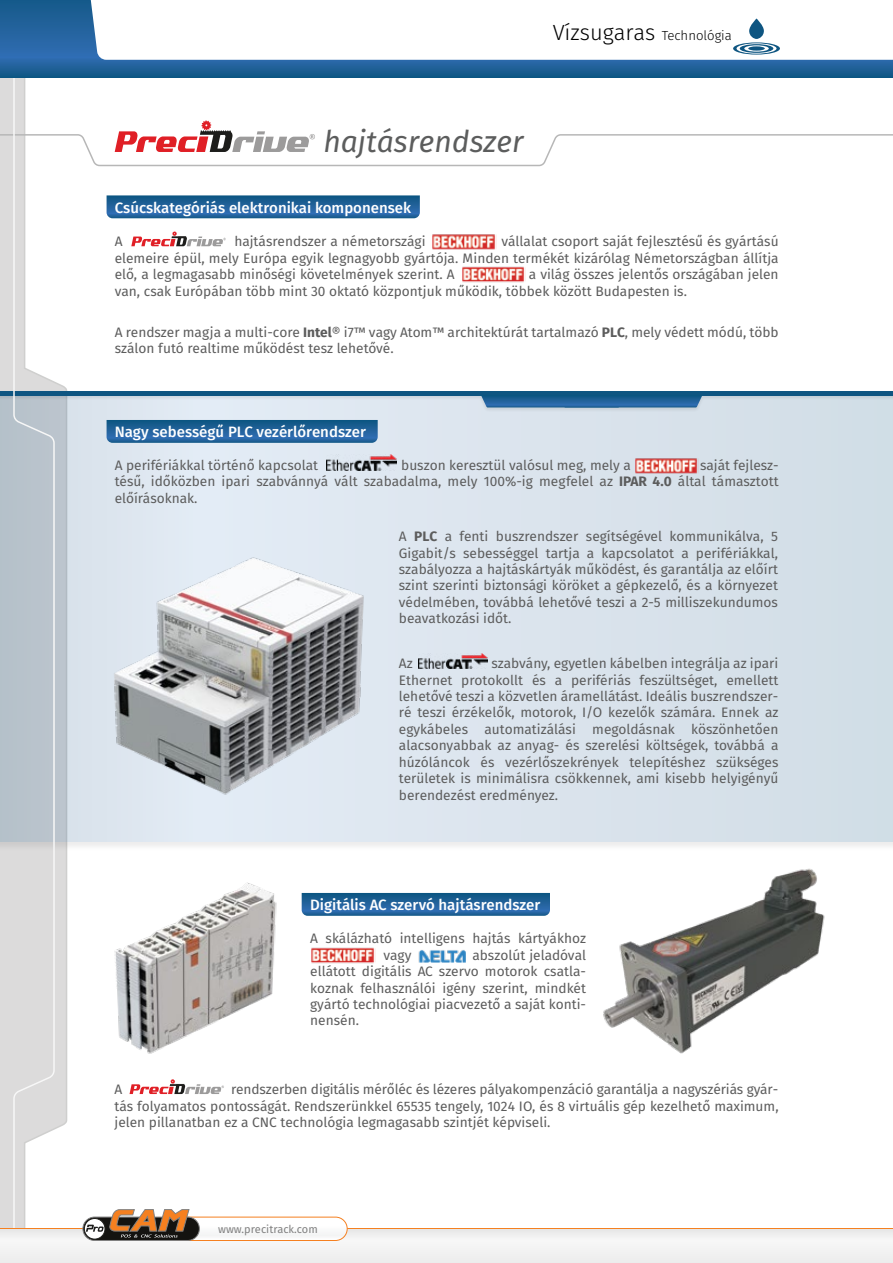
<style>
.page{position:relative;width:893px;height:1263px;background:#fff}
.page>*{position:absolute;margin:0;border:0;box-sizing:border-box;transform-origin:0 0}
.t1{font:italic 30px "Fira Sans";color:#5c5d5d}
.t2{font:500 15px "Fira Sans";color:#fff}
.t3{font:13.65px/16.5px "Fira Sans";color:#5c5c5c;text-align:justify}
.t4{font:300 13.2px "Fira Sans";color:#000}
.t5{font:10.95px "Fira Sans";color:#818181}
.s1{font-size:21.9px}
.s2{font-weight:700}
</style>
<div class="page">
<svg style="left:107px;top:195px;width:313px;height:23px;background:#24649b"></svg>
<svg style="left:0;top:78px;width:68px;height:1150px"></svg>
<div style="left:0;top:393px;width:893px;height:448px;background:#dae3ec"></div>
<img style="left:635px;top:458px;width:64px;height:16px">
<img style="left:462px;top:266px;width:64px;height:17px">
<img style="left:0;top:389px;width:893px;height:25px">
<hr style="left:0;top:391px;width:893px;height:4px;background:#0e5581">
<svg style="left:481px;top:395px;width:221px;height:12px;background:#22639a"></svg>
<svg style="left:13px;top:78px;width:43px;height:1150px"></svg>
<svg style="left:0;top:120px;width:893px;height:47px"></svg>
<svg style="left:131px;top:231px;width:95px;height:15px"></svg>
<svg style="left:130px;top:1079px;width:94px;height:15px"></svg>
<img style="left:432px;top:234px;width:64px;height:16px">
<img style="left:327px;top:455px;width:69px;height:15px">
<img style="left:418px;top:653px;width:70px;height:16px">
<img style="left:311px;top:947px;width:64px;height:17px">
<img style="left:418px;top:950px;width:47px;height:12px">
<img style="left:114px;top:557px;width:250px;height:238px">
<img style="left:114px;top:882px;width:163px;height:172px">
<svg style="left:0;top:0;width:893px;height:78px;background:#1e6097"></svg>
<svg style="left:91px;top:0;width:802px;height:60px"></svg>
<svg style="left:733px;top:19px;width:47px;height:36px"></svg>
<img style="left:603px;top:868px;width:222px;height:186px">
<svg style="left:302px;top:893px;width:248px;height:23px;background:#21629a"></svg>
<svg style="left:107px;top:420px;width:271px;height:23px;background:#21629a"></svg>
<div style="left:0;top:1229px;width:893px;height:34px;background:#f1f1f1"></div>
<hr style="left:0;top:1228px;width:893px;height:1px;background:#f58020">
<div style="left:166px;top:1217px;width:181px;height:23px;background:#fbfbfb;border-radius:12px"></div>
<div style="left:165px;top:1217px;width:182px;height:24px;border:1px solid #f58020;border-radius:12px"></div>
<svg style="left:83px;top:1217px;width:116px;height:23px"></svg>
<div style="left:83px;top:1217px;width:117px;height:24px;border:1px solid #818181;border-radius:12px"></div>
<div style="left:84px;top:1218px;width:21px;height:21px;border:1px solid #20201c;border-radius:50%"></div>
<svg style="left:86px;top:1209px;width:104px;height:28px"></svg>
<p class="t4" style="left:553px;top:26px;width:181px"><span class="s1">Vízsugaras</span> Technológia</p>
<h1 class="t1" style="left:323px;top:121px;width:202px">hajtásrendszer</h1>
<p class="t2" style="left:115px;top:197px;width:298px">Csúcskategóriás elektronikai komponensek</p>
<p class="t3" style="left:115px;top:234px;width:665px;text-indent:387px">vállalat csoport saját fejlesztésű és gyártású elemeire épül, mely Európa egyik legnagyobb gyártója. Minden termékét kizárólag Németországban állítja elő, a legmagasabb minőségi követelmények szerint. A</p>
<p class="t3" style="left:115px;top:234px;width:9px">A</p>
<p class="t3" style="left:234px;top:234px;width:193px">hajtásrendszer a németországi</p>
<p class="t3" style="left:115px;top:267px;width:665px;text-indent:414px">a világ összes jelentős országában jelen van, csak Európában több mint 30 oktató központjuk működik, többek között Budapesten is.</p>
<p class="t3" style="left:115px;top:325px;width:665px">A rendszer magja a multi-core <span class="s2">Intel</span>® i7™ vagy Atom™ architektúrát tartalmazó <span class="s2">PLC</span>, mely védett módú, több szálon futó realtime működést tesz lehetővé.</p>
<p class="t2" style="left:115px;top:421px;width:253px">Nagy sebességű PLC vezérlőrendszer</p>
<p class="t3" style="left:115px;top:458px;width:205px">A perifériákkal történő kapcsolat</p>
<p class="t3" style="left:401px;top:458px;width:231px">buszon keresztül valósul meg, mely a</p>
<p class="t3" style="left:115px;top:458px;width:665px;text-indent:585px">saját fejlesz&shy;tésű, időközben ipari szabvánnyá vált szabadalma, mely 100%-ig megfelel az <span class="s2">IPAR 4.0</span> által támasztott előírásoknak.</p>
<p class="t3" style="left:399px;top:529px;width:381px">A <span class="s2">PLC</span> a fenti buszrendszer segítségével kommunikálva, 5<br>Gigabit/s sebességgel tartja a kapcsolatot a perifériákkal, szabályozza a hajtáskártyák működést, és garantálja az előírt szint szerinti biztonsági köröket a gépkezelő, és a környezet védelmében, továbbá lehetővé teszi a 2-5 milliszekundumos beavatkozási időt.</p>
<p class="t3" style="left:399px;top:656px;width:15px">Az</p>
<p class="t3" style="left:399px;top:656px;width:381px;text-indent:93px">szabvány, egyetlen kábelben integrálja az ipari Ethernet protokollt és a perifériás feszültséget, emellett lehetővé teszi a közvetlen áramellátást. Ideális buszrendszer&shy;ré teszi érzékelők, motorok, I/O kezelők számára. Ennek az egykábeles automatizálási megoldásnak köszönhetően alacsonyabbak az anyag- és szerelési költségek, továbbá a húzóláncok és vezérlőszekrények telepítéshez szükséges területek is minimálisra csökkennek, ami kisebb helyigényű berendezést eredményez.</p>
<p class="t2" style="left:310px;top:894px;width:232px">Digitális AC szervó hajtásrendszer</p>
<p class="t3" style="left:383px;top:931px;width:204px;text-indent:-73px">A skálázható intelligens hajtás kártyákhoz vagy</p>
<p class="t3" style="left:310px;top:948px;width:277px;text-indent:162px">abszolút jeladóval ellátott digitális AC szervo motorok csatla&shy;koznak felhasználói igény szerint, mindkét gyártó technológiai piacvezető a saját konti&shy;nensén.</p>
<p class="t3" style="left:115px;top:1082px;width:666px;text-indent:117px">rendszerben digitális mérőléc és lézeres pályakompenzáció garantálja a nagyszériás gyár&shy;tás folyamatos pontosságát. Rendszerünkkel 65535 tengely, 1024 IO, és 8 virtuális gép kezelhető maximum, jelen pillanatban ez a CNC technológia legmagasabb szintjét képviseli.</p>
<p class="t3" style="left:115px;top:1082px;width:9px">A</p>
<p class="t5" style="left:218px;top:1221px;width:101px">www.precitrack.com</p>
</div>
